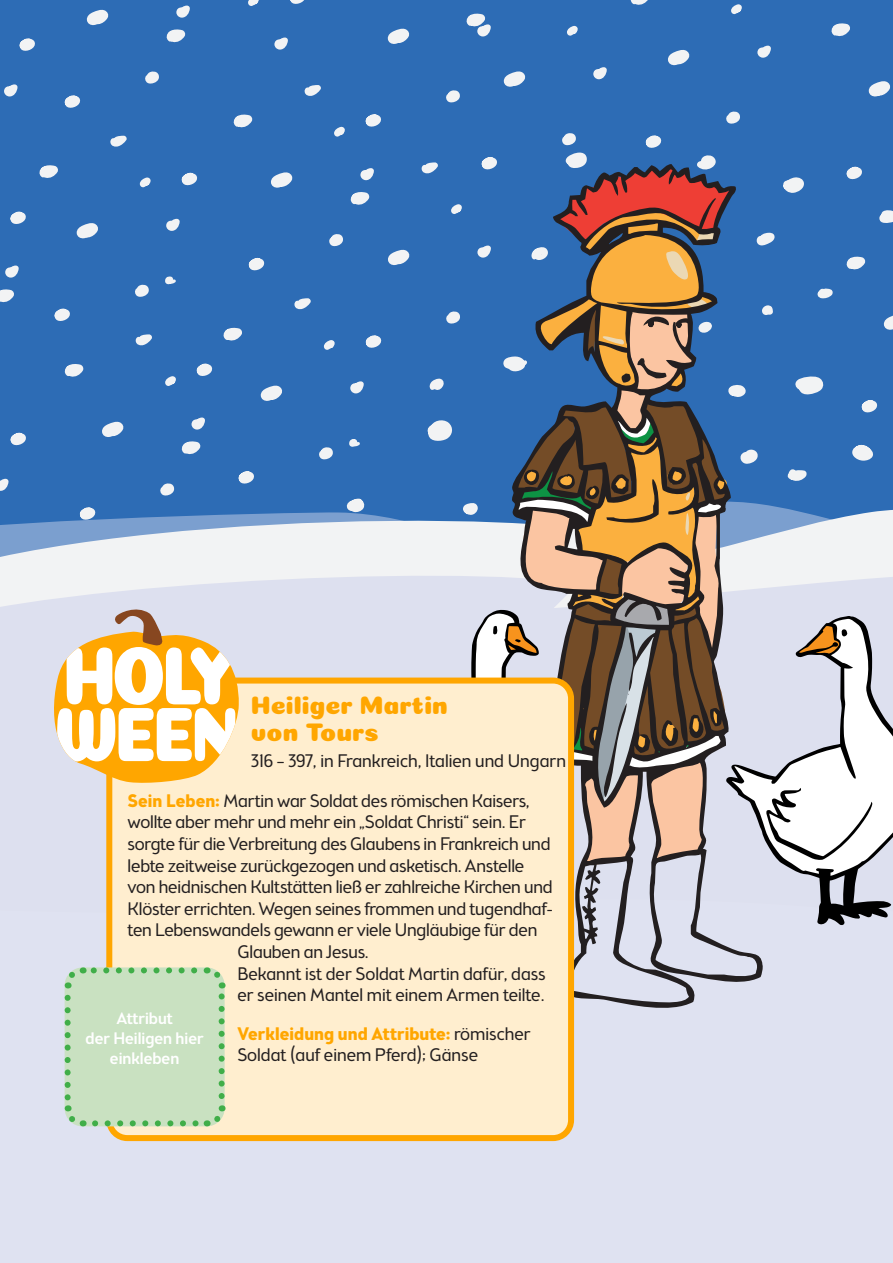
<style>
.page{position:relative;width:893px;height:1263px;background:#fff}
.page>*{position:absolute;margin:0;border:0;box-sizing:border-box;transform-origin:0 0}
.Heilige_Name{font:25.5px/27px "Coiny";color:#ffa600}
.Fliesstext{font:300 18px/21.6px "Brooklyn Samuels Five";letter-spacing:-.01em;color:#231f20}
.wann_gelebt{font:300 18px "Brooklyn Samuels Five";color:#231f20}
.t1{font:500 16.5px/19.8px "Brooklyn Samuels Five";color:#fff;text-align:center}
.s1{font-weight:700;color:#ffa600}
</style>
<div class="page">
<div style="left:0;top:0;width:893px;height:740px;background:#2d6cb5"></div>
<svg style="left:0;top:512px;width:318px;height:58px;background:#bbcce2"></svg>
<div style="left:0;top:570px;width:893px;height:693px;background:#dfe2f1"></div>
<svg style="left:238px;top:471px;width:16px;height:13px"></svg>
<svg style="left:261px;top:385px;width:21px;height:16px"></svg>
<svg style="left:223px;top:327px;width:19px;height:14px"></svg>
<svg style="left:294px;top:298px;width:17px;height:12px"></svg>
<svg style="left:248px;top:257px;width:17px;height:14px"></svg>
<svg style="left:271px;top:172px;width:22px;height:16px"></svg>
<svg style="left:233px;top:114px;width:20px;height:14px"></svg>
<svg style="left:304px;top:85px;width:17px;height:11px"></svg>
<svg style="left:504px;top:71px;width:22px;height:16px"></svg>
<svg style="left:593px;top:67px;width:14px;height:13px"></svg>
<svg style="left:567px;top:25px;width:11px;height:11px"></svg>
<svg style="left:446px;top:90px;width:14px;height:13px"></svg>
<svg style="left:388px;top:28px;width:22px;height:16px"></svg>
<svg style="left:181px;top:172px;width:16px;height:14px"></svg>
<svg style="left:165px;top:276px;width:11px;height:8px"></svg>
<svg style="left:166px;top:29px;width:20px;height:14px"></svg>
<svg style="left:54px;top:308px;width:16px;height:13px"></svg>
<svg style="left:135px;top:284px;width:14px;height:13px"></svg>
<svg style="left:76px;top:223px;width:22px;height:16px"></svg>
<svg style="left:166px;top:219px;width:14px;height:12px"></svg>
<svg style="left:140px;top:177px;width:11px;height:11px"></svg>
<svg style="left:39px;top:165px;width:19px;height:13px"></svg>
<svg style="left:110px;top:136px;width:17px;height:11px"></svg>
<svg style="left:64px;top:95px;width:17px;height:13px"></svg>
<svg style="left:145px;top:71px;width:14px;height:13px"></svg>
<svg style="left:87px;top:9px;width:22px;height:16px"></svg>
<svg style="left:176px;top:6px;width:14px;height:12px"></svg>
<svg style="left:290px;top:0;width:14px;height:4px"></svg>
<svg style="left:274px;top:38px;width:14px;height:12px"></svg>
<svg style="left:248px;top:0;width:11px;height:6px"></svg>
<svg style="left:19px;top:38px;width:16px;height:13px"></svg>
<svg style="left:4px;top:84px;width:14px;height:13px"></svg>
<svg style="left:10px;top:432px;width:16px;height:14px"></svg>
<svg style="left:0;top:289px;width:14px;height:14px"></svg>
<svg style="left:0;top:479px;width:9px;height:12px"></svg>
<svg style="left:5px;top:266px;width:14px;height:12px"></svg>
<svg style="left:10px;top:211px;width:16px;height:13px"></svg>
<svg style="left:181px;top:441px;width:20px;height:14px"></svg>
<svg style="left:79px;top:507px;width:18px;height:14px"></svg>
<svg style="left:160px;top:483px;width:15px;height:13px"></svg>
<svg style="left:102px;top:421px;width:22px;height:16px"></svg>
<svg style="left:192px;top:417px;width:13px;height:13px"></svg>
<svg style="left:165px;top:376px;width:11px;height:10px"></svg>
<svg style="left:64px;top:364px;width:20px;height:13px"></svg>
<svg style="left:136px;top:334px;width:16px;height:12px"></svg>
<svg style="left:196px;top:363px;width:17px;height:13px"></svg>
<svg style="left:466px;top:13px;width:25px;height:24px"></svg>
<svg style="left:868px;top:81px;width:22px;height:16px"></svg>
<svg style="left:831px;top:23px;width:19px;height:14px"></svg>
<svg style="left:668px;top:50px;width:22px;height:15px"></svg>
<svg style="left:757px;top:46px;width:14px;height:12px"></svg>
<svg style="left:731px;top:4px;width:11px;height:10px"></svg>
<svg style="left:630px;top:0;width:18px;height:5px"></svg>
<svg style="left:574px;top:876px;width:189px;height:138px;background:#bec0cd"></svg>
<svg style="left:725px;top:876px;width:168px;height:49px;background:#b0b2be"></svg>
<svg style="left:318px;top:111px;width:575px;height:765px"></svg>
<div style="left:109px;top:680px;width:462px;height:458px;background:#ffeecf;border-radius:18px"></div>
<div style="left:106px;top:677px;width:468px;height:464px;border:6px solid #ffa600;border-radius:18px"></div>
<svg style="left:47px;top:604px;width:192px;height:180px;background:#f2d7a7"></svg>
<div style="left:65px;top:967px;width:160px;height:159px;background:#c9e1c1;border-radius:18px"></div>
<svg style="left:95px;top:1120px;width:104px;height:6px"></svg>
<svg style="left:64px;top:998px;width:21px;height:132px"></svg>
<svg style="left:207px;top:1105px;width:19px;height:22px"></svg>
<svg style="left:205px;top:967px;width:21px;height:129px"></svg>
<svg style="left:61px;top:966px;width:133px;height:22px"></svg>
<p class="Heilige_Name" style="left:251px;top:691px;width:198px">Heiliger Martin von Tours</p>
<p class="wann_gelebt" style="left:251px;top:750px;width:317px">316 – 397, in Frankreich, Italien und Ungarn</p>
<p class="Fliesstext" style="left:128px;top:791px;width:404px"><span class="s1">Sein Leben:</span> Martin war Soldat des römischen Kaisers,</p>
<p class="Fliesstext" style="left:128px;top:813px;width:400px">wollte aber mehr und mehr ein „Soldat Christi“ sein. Er</p>
<p class="Fliesstext" style="left:128px;top:834px;width:424px">sorgte für die Verbreitung des Glaubens in Frankreich und</p>
<p class="Fliesstext" style="left:128px;top:856px;width:398px">lebte zeitweise zurückgezogen und asketisch. Anstelle</p>
<p class="Fliesstext" style="left:128px;top:877px;width:427px">von heidnischen Kultstätten ließ er zahlreiche Kirchen und</p>
<p class="Fliesstext" style="left:128px;top:899px;width:427px">Klöster errichten. Wegen seines frommen und tugendhaf-</p>
<p class="Fliesstext" style="left:128px;top:921px;width:411px">ten Lebenswandels gewann er viele Ungläubige für den</p>
<p class="Fliesstext" style="left:237px;top:942px;width:133px">Glauben an Jesus.</p>
<p class="Fliesstext" style="left:237px;top:964px;width:310px">Bekannt ist der Soldat Martin dafür, dass</p>
<p class="Fliesstext" style="left:237px;top:985px;width:309px">er seinen Mantel mit einem Armen teilte.</p>
<p class="Fliesstext" style="left:237px;top:1024px;width:295px"><span class="s1">Verkleidung und Attribute:</span> römischer<br>Soldat (auf einem Pferd); Gänse</p>
<p class="t1" style="left:86px;top:1010px;width:120px">Attribut<br>der Heiligen hier einkleben</p>
</div>
